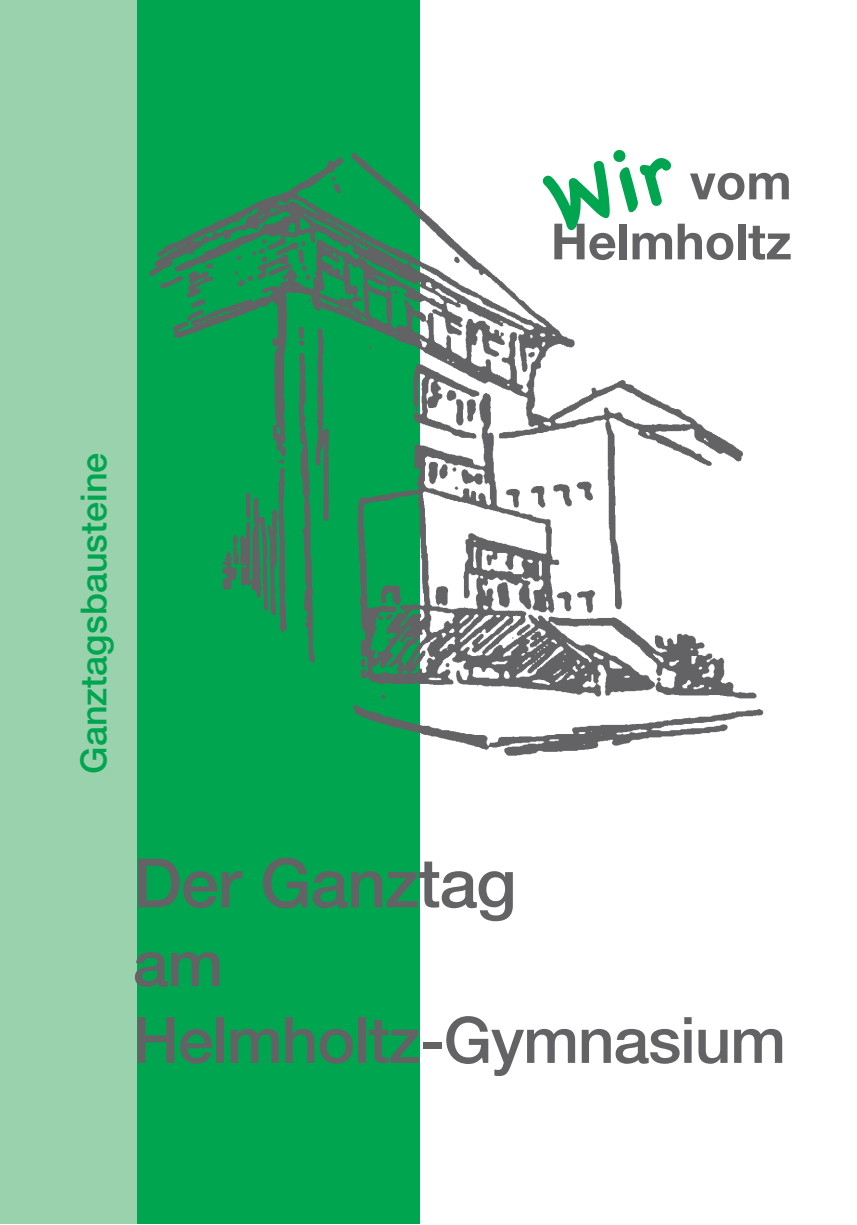
<style>
.page{position:relative;width:857px;height:1225px;background:#fff}
.page>*{position:absolute;margin:0;border:0;box-sizing:border-box;transform-origin:0 0}
.t1{font:500 68px "Helvetica Neue";letter-spacing:-.015em;color:#636366}
.t2{font:500 64px/76.8px "Helvetica Neue";letter-spacing:-.015em;color:#636366}
.t3{font:700 50px/60px "Helvetica Neue";color:#636366;text-align:right}
.t4{font:500 36px "Helvetica Neue";color:#00a54f}
</style>
<div class="page">
<div style="left:46px;top:1px;width:373px;height:1223px;background:#00a54f"></div>
<img style="left:149px;top:122px;width:615px;height:651px">
<div style="left:0;top:1px;width:137px;height:1222px;background:#9ad2ae"></div>
<svg style="left:541px;top:148px;width:139px;height:86px"></svg>
<p class="t3" style="left:550px;top:156px;width:242px">vom<br>Helmholtz</p>
<p class="t4" style="left:81px;top:773px;width:322px;rotate:-90deg">Ganztagsbausteine</p>
<p class="t1" style="left:133px;top:858px;width:385px">Der Ganztag</p>
<p class="t2" style="left:133px;top:931px;width:654px">am<br>Helmholtz-Gymnasium</p>
</div>
